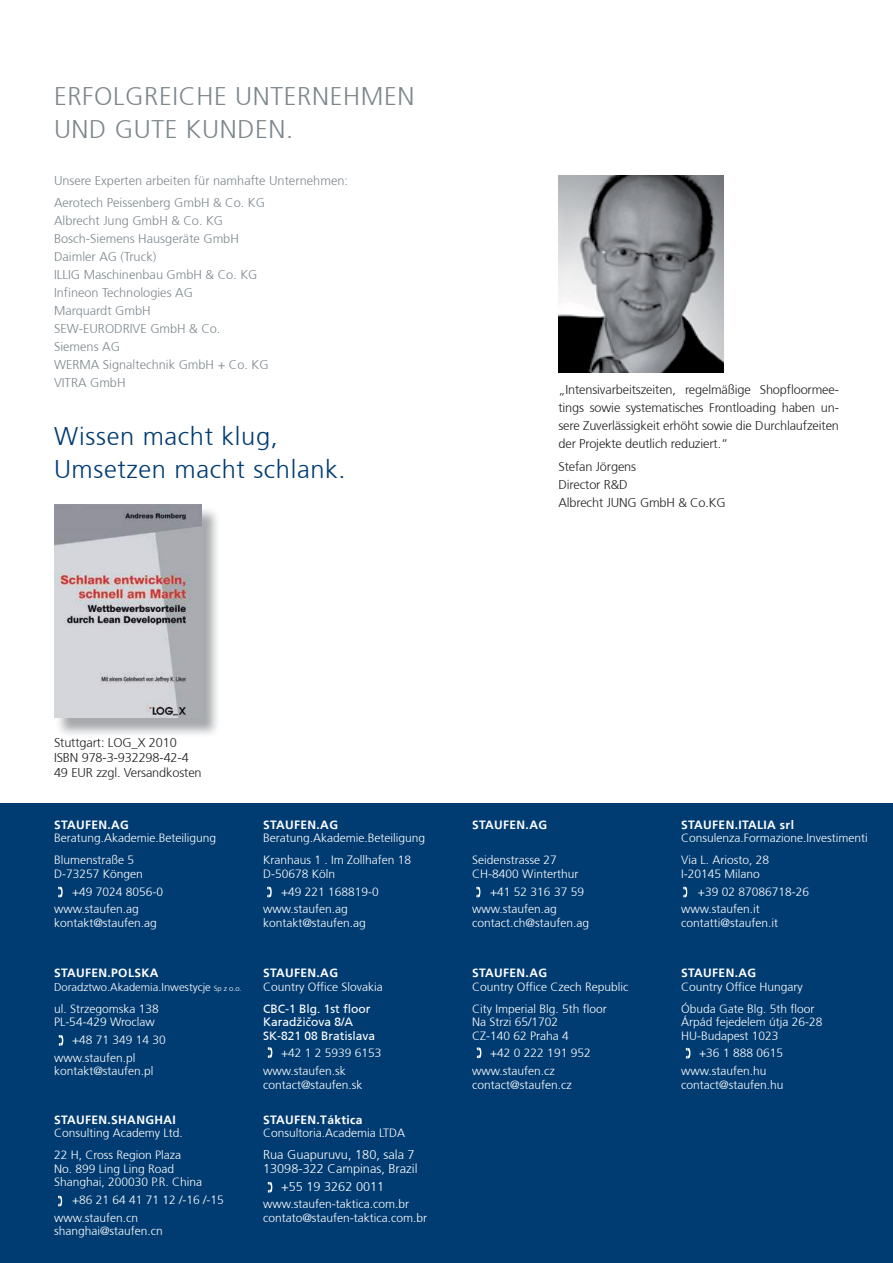
<style>
.page{position:relative;width:893px;height:1263px;background:#fff}
.page>*{position:absolute;margin:0;border:0;box-sizing:border-box;transform-origin:0 0}
.t1{font:300 25.5px/33px "Frutiger 45";letter-spacing:.025em;color:#003c72}
.t2{font:300 25.5px/33px "Frutiger 45";letter-spacing:.025em;color:#7d878c}
.t3{font:300 12.75px/18px "Frutiger 45";letter-spacing:-.01em;color:#221f1f}
.t4{font:300 12.75px/18px "Frutiger 45";color:#7d878c}
.t5{font:300 12.75px/13.5px "Frutiger 45";color:#fff}
.t6{font:300 12px/13.5px "Frutiger 45";color:#fff}
.t7{font:700 12px "Frutiger 65";letter-spacing:.03em;color:#fff}
.t8{font:12px/13.5px "Frutiger CE";color:#fff}
.t9{font:300 11.25px "Frutiger 45";color:#fff}
.s1{font-size:7.5px}
</style>
<div class="page">
<img style="left:58px;top:507px;width:159px;height:228px">
<img style="left:54px;top:505px;width:147px;height:213px">
<img style="left:558px;top:175px;width:166px;height:197px">
<div style="left:0;top:804px;width:893px;height:459px;background:#003c72"></div>
<svg style="left:268px;top:1182px;width:4px;height:10px"></svg>
<svg style="left:686px;top:1048px;width:4px;height:10px"></svg>
<svg style="left:268px;top:1047px;width:4px;height:11px"></svg>
<svg style="left:59px;top:1035px;width:4px;height:11px"></svg>
<svg style="left:683px;top:887px;width:4px;height:10px"></svg>
<svg style="left:476px;top:887px;width:4px;height:10px"></svg>
<svg style="left:267px;top:887px;width:5px;height:10px"></svg>
<svg style="left:58px;top:887px;width:5px;height:10px"></svg>
<svg style="left:477px;top:1047px;width:4px;height:11px"></svg>
<svg style="left:58px;top:1196px;width:4px;height:10px"></svg>
<h1 class="t2" style="left:54px;top:82px;width:362px">ERFOLGREICHE UNTERNEHMEN<br>UND GUTE KUNDEN.</h1>
<p class="t4" style="left:54px;top:170px;width:295px;line-height:22.2px">Unsere Experten arbeiten f¸r namhafte Unternehmen:<br>Aerotech Peissenberg GmbH &amp; Co. KG</p>
<p class="t4" style="left:54px;top:213px;width:216px">Albrecht Jung GmbH &amp; Co. KG<br>Bosch-Siemens Hausger‰te GmbH<br>Daimler AG (Truck)<br>ILLIG Maschinenbau GmbH &amp; Co. KG<br>Infineon Technologies AG<br>Marquardt GmbH<br>SEW-EURODRIVE GmbH &amp; Co.<br>Siemens AG<br>WERMA Signaltechnik GmbH + Co. KG<br>VITRA GmbH</p>
<h1 class="t1" style="left:54px;top:421px;width:293px">Wissen macht klug,<br>Umsetzen macht schlank.</h1>
<p class="t3" style="left:558px;top:382px;width:282px;text-align:justify">ÑIntensivarbeitszeiten, regelm‰flige Shopfloormee&shy;tings sowie systematisches Frontloading haben un&shy;sere Zuverl‰ssigkeit erhˆht sowie die Durchlaufzeiten der Projekte deutlich reduziert.ì</p>
<p class="t3" style="left:558px;top:458px;width:169px">Stefan Jˆrgens<br>Director R&amp;D<br>Albrecht JUNG GmbH &amp; Co.KG</p>
<p class="t3" style="left:54px;top:736px;width:149px;line-height:15px">Stuttgart: LOG_X 2010<br>ISBN 978-3-932298-42-4<br>49 EUR zzgl. Versandkosten</p>
<p class="t7" style="left:54px;top:820px;width:76px">STAUFEN.AG</p>
<p class="t6" style="left:54px;top:828px;width:164px;line-height:22px">Beratung.Akademie.Beteiligung<br>Blumenstrafle 5</p>
<p class="t6" style="left:54px;top:868px;width:90px">D-73257 Kˆngen</p>
<p class="t6" style="left:72px;top:885px;width:93px">+49 7024 8056-0</p>
<p class="t6" style="left:54px;top:903px;width:86px">www.staufen.ag</p>
<p class="t6" style="left:54px;top:917px;width:104px">kontakt@staufen.ag</p>
<p class="t7" style="left:54px;top:968px;width:106px">STAUFEN.POLSKA</p>
<p class="t9" style="left:54px;top:982px;width:189px">Doradztwo.Akademia.Inwestycje <span class="s1">Sp z o.o.</span></p>
<p class="t6" style="left:54px;top:1002px;width:106px">ul. Strzegomska 138<br>PL-54-429 Wroclaw</p>
<p class="t6" style="left:54px;top:1032px;width:113px;line-height:17.7px;text-indent:18px">+48 71 349 14 30 www.staufen.pl</p>
<p class="t6" style="left:54px;top:1065px;width:101px">kontakt@staufen.pl</p>
<p class="t7" style="left:54px;top:1115px;width:123px">STAUFEN.SHANGHAI</p>
<p class="t6" style="left:54px;top:1123px;width:130px;line-height:22px">Consulting Academy Ltd.<br>22 H, Cross Region Plaza</p>
<p class="t6" style="left:54px;top:1163px;width:150px">No. 899 Ling Ling Road<br>Shanghai, 200030 P.R. China</p>
<p class="t6" style="left:54px;top:1192px;width:171px;line-height:17.7px;text-indent:18px">+86 21 64 41 71 12 /-16 /-15 www.staufen.cn</p>
<p class="t6" style="left:54px;top:1225px;width:110px">shanghai@staufen.cn</p>
<p class="t7" style="left:263px;top:820px;width:76px">STAUFEN.AG</p>
<p class="t6" style="left:263px;top:828px;width:164px;line-height:22px">Beratung.Akademie.Beteiligung<br>Kranhaus 1 . Im Zollhafen 18</p>
<p class="t6" style="left:263px;top:868px;width:74px">D-50678 Kˆln</p>
<p class="t6" style="left:281px;top:885px;width:99px">+49 221 168819-0</p>
<p class="t6" style="left:263px;top:903px;width:86px">www.staufen.ag</p>
<p class="t6" style="left:263px;top:917px;width:104px">kontakt@staufen.ag</p>
<p class="t7" style="left:263px;top:968px;width:76px">STAUFEN.AG</p>
<p class="t6" style="left:263px;top:980px;width:121px">Country Office Slovakia</p>
<p class="t8" style="left:263px;top:1002px;width:114px">CBC-1 Blg. 1st 昀氀oor<br>Karadžičova 8/A<br>SK-821 08 Bratislava</p>
<p class="t6" style="left:263px;top:1045px;width:120px;line-height:17.7px;text-indent:18px">+42 1 2 5939 6153 www.staufen.sk</p>
<p class="t6" style="left:263px;top:1078px;width:101px">contact@staufen.sk</p>
<p class="t7" style="left:263px;top:1115px;width:101px">STAUFEN.T·ktica</p>
<p class="t6" style="left:263px;top:1127px;width:144px">Consultoria.Academia LTDA</p>
<p class="t5" style="left:263px;top:1149px;width:156px">Rua Guapuruvu, 180, sala 7<br>13098-322 Campinas, Brazil</p>
<p class="t5" style="left:281px;top:1180px;width:105px">+55 19 3262 0011</p>
<p class="t6" style="left:263px;top:1198px;width:166px">www.staufen-taktica.com.br contato@staufen-taktica.com.br</p>
<p class="t7" style="left:472px;top:820px;width:76px">STAUFEN.AG</p>
<p class="t6" style="left:472px;top:854px;width:108px">Seidenstrasse 27<br>CH-8400 Winterthur</p>
<p class="t6" style="left:472px;top:883px;width:113px;line-height:17.7px;text-indent:18px">+41 52 316 37 59 www.staufen.ag</p>
<p class="t6" style="left:472px;top:917px;width:118px">contact.ch@staufen.ag</p>
<p class="t7" style="left:472px;top:968px;width:76px">STAUFEN.AG</p>
<p class="t6" style="left:472px;top:976px;width:158px;line-height:22px">Country Office Czech Republic<br>City Imperial Blg. 5th floor</p>
<p class="t6" style="left:472px;top:1016px;width:98px">Na Strzi 65/1702<br>CZ-140 62 Praha 4</p>
<p class="t6" style="left:472px;top:1045px;width:120px;line-height:17.7px;text-indent:18px">+42 0 222 191 952 www.staufen.cz</p>
<p class="t6" style="left:472px;top:1078px;width:101px">contact@staufen.cz</p>
<p class="t7" style="left:681px;top:820px;width:114px">STAUFEN.ITALIA srl</p>
<p class="t6" style="left:681px;top:828px;width:188px;line-height:22px">Consulenza.Formazione.Investimenti<br>Via L. Ariosto, 28</p>
<p class="t6" style="left:681px;top:868px;width:80px">I-20145 Milano</p>
<p class="t6" style="left:698px;top:885px;width:113px">+39 02 87086718-26</p>
<p class="t6" style="left:681px;top:903px;width:80px">www.staufen.it</p>
<p class="t6" style="left:681px;top:917px;width:98px">contatti@staufen.it</p>
<p class="t7" style="left:681px;top:968px;width:76px">STAUFEN.AG</p>
<p class="t6" style="left:681px;top:976px;width:135px;line-height:22px">Country Office Hungary ”buda Gate Blg. 5th floor</p>
<p class="t6" style="left:681px;top:1016px;width:143px">£rp·d fejedelem ˙tja 26-28<br>HU-Budapest 1023</p>
<p class="t6" style="left:681px;top:1045px;width:103px;line-height:17.7px;text-indent:18px">+36 1 888 0615 www.staufen.hu</p>
<p class="t6" style="left:681px;top:1078px;width:104px">contact@staufen.hu</p>
</div>
